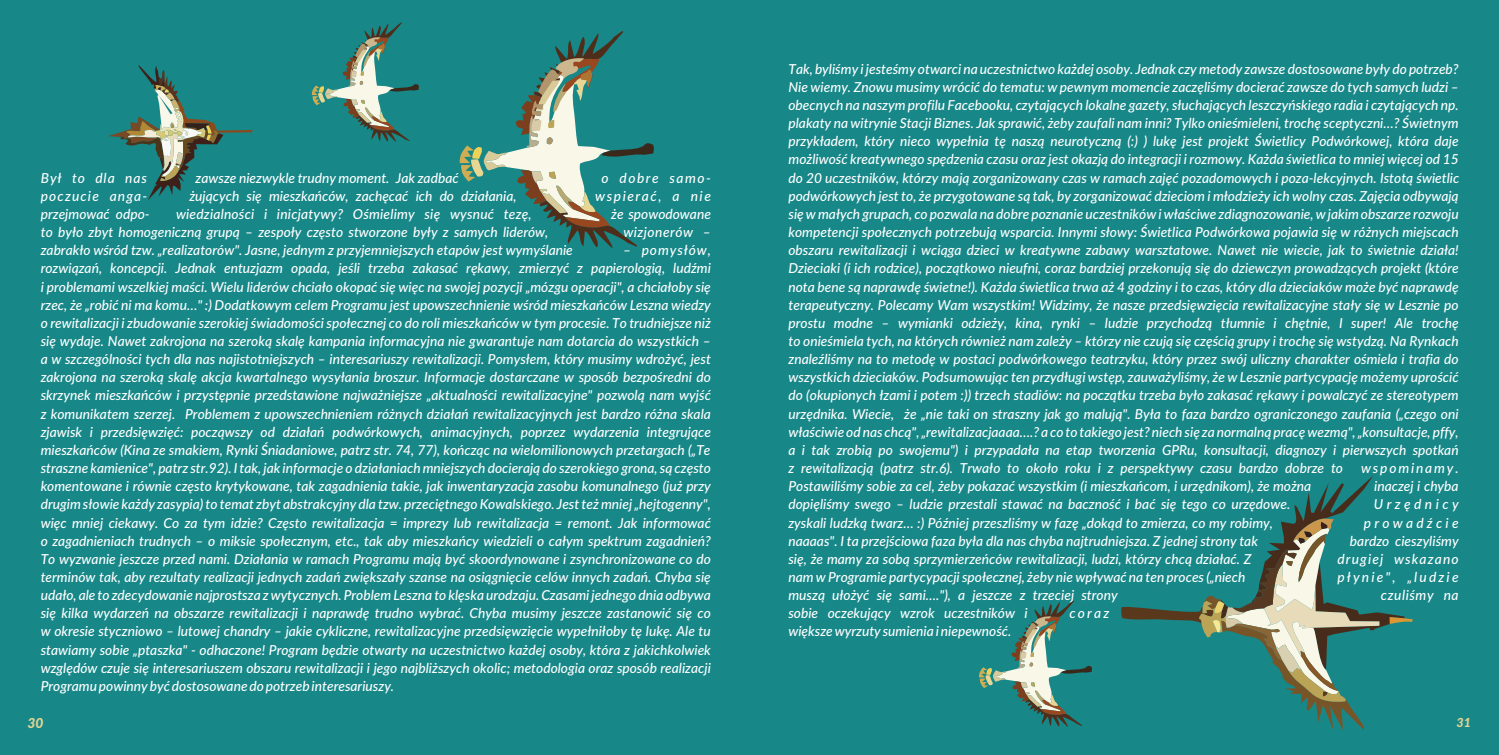
<style>
.page{position:relative;width:1499px;height:755px;background:#178788}
.page>*{position:absolute;margin:0;border:0;box-sizing:border-box;transform-origin:0 0}
.t1{font:italic 500 13.75px/18.1px "Lato";color:#fff;text-align:justify}
.t2{font:italic 500 13.75px "Lato";letter-spacing:.085em;color:#fff}
.t3{font:italic 500 13.75px "Lato";letter-spacing:.155em;color:#fff}
.t4{font:italic 500 13.75px "Lato";letter-spacing:.115em;color:#fff}
.t5{font:italic 500 13.75px "Lato";letter-spacing:.065em;color:#fff}
.t6{font:italic 500 13.75px "Lato";letter-spacing:.105em;color:#fff}
.t7{font:italic 500 13.75px "Lato";letter-spacing:.035em;color:#fff}
.t8{font:italic 500 13.75px "Lato";letter-spacing:.135em;color:#fff}
.t9{font:italic 500 13.75px "Lato";letter-spacing:.235em;color:#fff}
.t10{font:italic 500 13.75px "Lato";letter-spacing:.04em;color:#fff}
.t11{font:italic 500 13.75px "Lato";letter-spacing:.25em;color:#fff}
.t12{font:italic 800 13.75px "Lato";color:#e6d592}
.t13{font:italic 800 12.5px "Lato";color:#e6d592}
</style>
<div class="page">
<svg style="left:459px;top:31px;width:195px;height:217px"></svg>
<svg style="left:312px;top:22px;width:107px;height:120px"></svg>
<svg style="left:108px;top:65px;width:145px;height:135px"></svg>
<svg style="left:1121px;top:476px;width:292px;height:254px"></svg>
<svg style="left:979px;top:600px;width:113px;height:127px"></svg>
<p class="t1" style="left:788px;top:60px;width:672px">Tak, byliśmy i jesteśmy otwarci na uczestnictwo każdej osoby. Jednak czy metody zawsze dostosowane były do potrzeb?<br>Nie wiemy. Znowu musimy wrócić do tematu: w pewnym momencie zaczęliśmy docierać zawsze do tych samych ludzi – obecnych na naszym profilu Facebooku, czytających lokalne gazety, słuchających leszczyńskiego radia i czytających np. plakaty na witrynie Stacji Biznes. Jak sprawić, żeby zaufali nam inni? Tylko onieśmieleni, trochę sceptyczni…? Świetnym przykładem, który nieco wypełnia tę naszą neurotyczną (:) ) lukę jest projekt Świetlicy Podwórkowej, która daje możliwość kreatywnego spędzenia czasu oraz jest okazją do integracji i rozmowy. Każda świetlica to mniej więcej od 15 do 20 uczestników, którzy mają zorganizowany czas w ramach zajęć pozadomowych i poza-lekcyjnych. Istotą świetlic podwórkowych jest to, że przygotowane są tak, by zorganizować dzieciom i młodzieży ich wolny czas. Zajęcia odbywają się w małych grupach, co pozwala na dobre poznanie uczestników i właściwe zdiagnozowanie, w jakim obszarze rozwoju kompetencji społecznych potrzebują wsparcia. Innymi słowy: Świetlica Podwórkowa pojawia się w różnych miejscach obszaru rewitalizacji i wciąga dzieci w kreatywne zabawy warsztatowe. Nawet nie wiecie, jak to świetnie działa!<br>Dzieciaki (i ich rodzice), początkowo nieufni, coraz bardziej przekonują się do dziewczyn prowadzących projekt (które nota bene są naprawdę świetne!). Każda świetlica trwa aż 4 godziny i to czas, który dla dzieciaków może być naprawdę terapeutyczny. Polecamy Wam wszystkim! Widzimy, że nasze przedsięwzięcia rewitalizacyjne stały się w Lesznie po prostu modne – wymianki odzieży, kina, rynki – ludzie przychodzą tłumnie i chętnie, I super! Ale trochę to onieśmiela tych, na których również nam zależy – którzy nie czują się częścią grupy i trochę się wstydzą. Na Rynkach znaleźliśmy na to metodę w postaci podwórkowego teatrzyku, który przez swój uliczny charakter ośmiela i trafia do wszystkich dzieciaków. Podsumowując ten przydługi wstęp, zauważyliśmy, że w Lesznie partycypację możemy uprościć do (okupionych łzami i potem :)) trzech stadiów: na początku trzeba było zakasać rękawy i powalczyć ze stereotypem urzędnika. Wiecie, że „nie taki on straszny jak go malują". Była to faza bardzo ograniczonego zaufania („czego oni właściwie od nas chcą", „rewitalizacjaaaa….? a co to takiego jest? niech się za normalną pracę wezmą", „konsultacje, pffy, a i tak zrobią po swojemu") i przypadała na etap tworzenia GPRu, konsultacji, diagnozy i pierwszych spotkań z rewitalizacją (patrz str.6). Trwało to około roku i z perspektywy czasu bardzo dobrze to</p>
<p class="t5" style="left:41px;top:171px;width:108px">Był to dla nas</p>
<p class="t1" style="left:196px;top:169px;width:265px">zawsze niezwykle trudny moment. Jak zadbać</p>
<p class="t6" style="left:601px;top:171px;width:111px">o dobre samo-</p>
<p class="t2" style="left:41px;top:190px;width:108px">poczucie anga-</p>
<p class="t1" style="left:189px;top:187px;width:329px">żujących się mieszkańców, zachęcać ich do działania,</p>
<p class="t4" style="left:595px;top:190px;width:117px">wspierać, a nie</p>
<p class="t1" style="left:41px;top:206px;width:110px">przejmować odpo-</p>
<p class="t1" style="left:176px;top:206px;width:357px">wiedzialności i inicjatywy? Ośmielimy się wysnuć tezę,</p>
<p class="t1" style="left:611px;top:206px;width:101px">że spowodowane</p>
<p class="t1" style="left:41px;top:224px;width:509px">to było zbyt homogeniczną grupą – zespoły często stworzone były z samych liderów,</p>
<p class="t7" style="left:623px;top:226px;width:89px">wizjonerów –</p>
<p class="t1" style="left:41px;top:242px;width:534px">zabrakło wśród tzw. „realizatorów". Jasne, jednym z przyjemniejszych etapów jest wymyślanie</p>
<p class="t1" style="left:41px;top:242px;width:672px;text-indent:583px">– pomysłów, rozwiązań, koncepcji. Jednak entuzjazm opada, jeśli trzeba zakasać rękawy, zmierzyć z papierologią, ludźmi i problemami wszelkiej maści. Wielu liderów chciało okopać się więc na swojej pozycji „mózgu operacji", a chciałoby się rzec, że „robić ni ma komu…" :) Dodatkowym celem Programu jest upowszechnienie wśród mieszkańców Leszna wiedzy o rewitalizacji i zbudowanie szerokiej świadomości społecznej co do roli mieszkańców w tym procesie. To trudniejsze niż się wydaje. Nawet zakrojona na szeroką skalę kampania informacyjna nie gwarantuje nam dotarcia do wszystkich – a w szczególności tych dla nas najistotniejszych – interesariuszy rewitalizacji. Pomysłem, który musimy wdrożyć, jest zakrojona na szeroką skalę akcja kwartalnego wysyłania broszur. Informacje dostarczane w sposób bezpośredni do skrzynek mieszkańców i przystępnie przedstawione najważniejsze „aktualności rewitalizacyjne" pozwolą nam wyjść z komunikatem szerzej. Problemem z upowszechnieniem różnych działań rewitalizacyjnych jest bardzo różna skala zjawisk i przedsięwzięć: począwszy od działań podwórkowych, animacyjnych, poprzez wydarzenia integrujące mieszkańców (Kina ze smakiem, Rynki Śniadaniowe, patrz str. 74, 77), kończąc na wielomilionowych przetargach („Te straszne kamienice", patrz str.92). I tak, jak informacje o działaniach mniejszych docierają do szerokiego grona, są często komentowane i równie często krytykowane, tak zagadnienia takie, jak inwentaryzacja zasobu komunalnego (już przy drugim słowie każdy zasypia) to temat zbyt abstrakcyjny dla tzw. przeciętnego Kowalskiego. Jest też mniej „hejtogenny", więc mniej ciekawy. Co za tym idzie? Często rewitalizacja = imprezy lub rewitalizacja = remont. Jak informować o zagadnieniach trudnych – o miksie społecznym, etc., tak aby mieszkańcy wiedzieli o całym spektrum zagadnień?<br>To wyzwanie jeszcze przed nami. Działania w ramach Programu mają być skoordynowane i zsynchronizowane co do terminów tak, aby rezultaty realizacji jednych zadań zwiększały szanse na osiągnięcie celów innych zadań. Chyba się udało, ale to zdecydowanie najprostsza z wytycznych. Problem Leszna to klęska urodzaju. Czasami jednego dnia odbywa się kilka wydarzeń na obszarze rewitalizacji i naprawdę trudno wybrać. Chyba musimy jeszcze zastanowić się co w okresie styczniowo – lutowej chandry – jakie cykliczne, rewitalizacyjne przedsięwzięcie wypełniłoby tę lukę. Ale tu stawiamy sobie „ptaszka" - odhaczone! Program będzie otwarty na uczestnictwo każdej osoby, która z jakichkolwiek względów czuje się interesariuszem obszaru rewitalizacji i jego najbliższych okolic; metodologia oraz sposób realizacji Programu powinny być dostosowane do potrzeb interesariuszy.</p>
<p class="t12" style="left:28px;top:717px;width:17px">30</p>
<p class="t13" style="left:1456px;top:717px;width:16px">31</p>
<p class="t8" style="left:1361px;top:462px;width:99px">wspominamy.</p>
<p class="t1" style="left:788px;top:478px;width:524px">Postawiliśmy sobie za cel, żeby pokazać wszystkim (i mieszkańcom, i urzędnikom), że można</p>
<p class="t1" style="left:1374px;top:478px;width:86px">inaczej i chyba</p>
<p class="t1" style="left:788px;top:496px;width:503px">dopięliśmy swego – ludzie przestali stawać na baczność i bać się tego co urzędowe.</p>
<p class="t11" style="left:1374px;top:498px;width:86px">Urzędnicy</p>
<p class="t1" style="left:788px;top:514px;width:486px">zyskali ludzką twarz… :) Później przeszliśmy w fazę „dokąd to zmierza, co my robimy,</p>
<p class="t9" style="left:1364px;top:516px;width:96px">prowadźcie</p>
<p class="t1" style="left:788px;top:532px;width:471px">naaaas". I ta przejściowa faza była dla nas chyba najtrudniejsza. Z jednej strony tak</p>
<p class="t1" style="left:1350px;top:532px;width:110px">bardzo cieszyliśmy</p>
<p class="t1" style="left:788px;top:550px;width:464px">się, że mamy za sobą sprzymierzeńców rewitalizacji, ludzi, którzy chcą działać. Z</p>
<p class="t2" style="left:1337px;top:553px;width:123px">drugiej wskazano</p>
<p class="t1" style="left:788px;top:569px;width:458px">nam w Programie partycypacji społecznej, żeby nie wpływać na ten proces („niech</p>
<p class="t3" style="left:1337px;top:571px;width:123px">płynie", „ludzie</p>
<p class="t1" style="left:788px;top:587px;width:331px">muszą ułożyć się sami…."), a jeszcze z trzeciej strony</p>
<p class="t10" style="left:1381px;top:589px;width:79px">czuliśmy na</p>
<p class="t1" style="left:788px;top:605px;width:241px">sobie oczekujący wzrok uczestników i</p>
<p class="t1" style="left:1069px;top:605px;width:41px">coraz</p>
<p class="t1" style="left:788px;top:623px;width:224px">większe wyrzuty sumienia i niepewność.</p>
</div>
